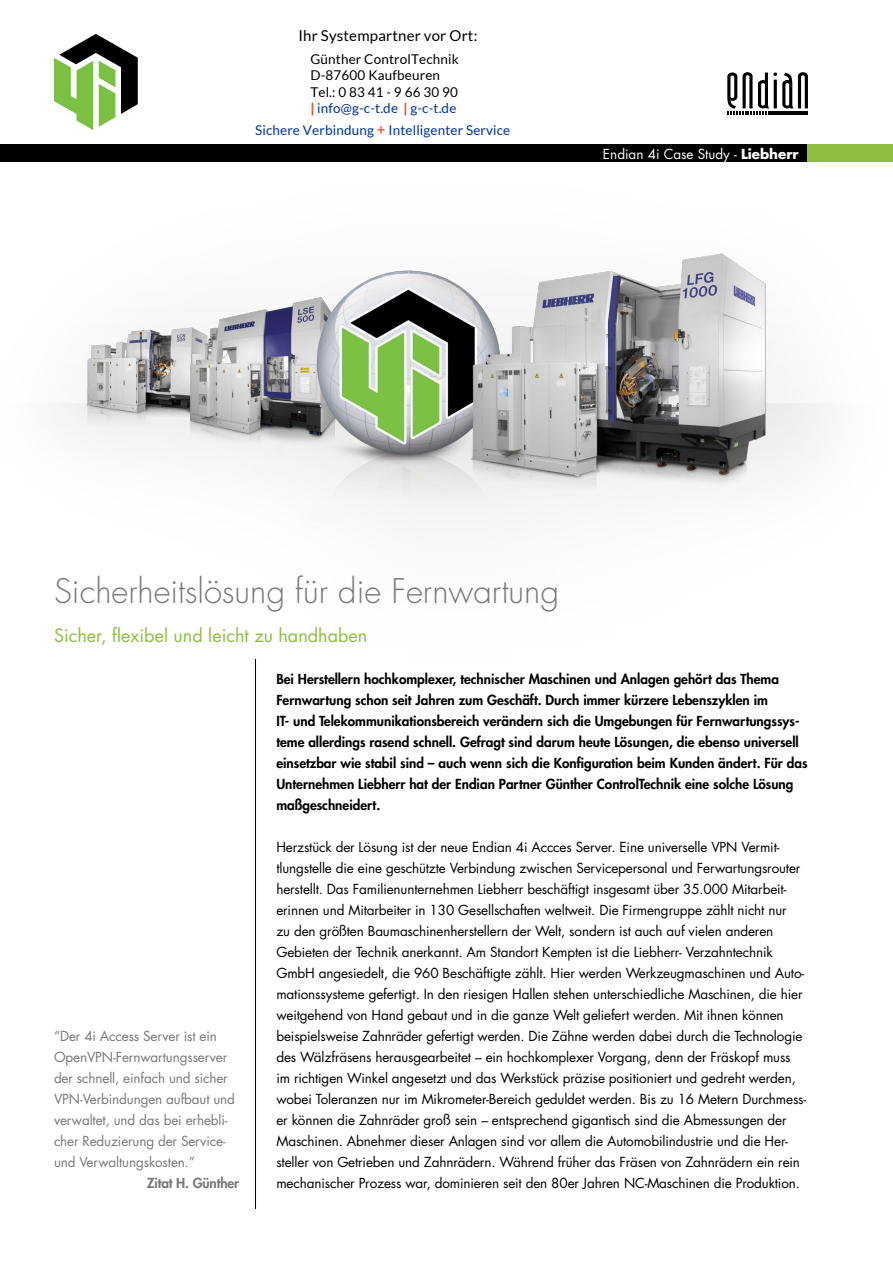
<style>
.page{position:relative;width:893px;height:1263px;background:#fff}
.page>*{position:absolute;margin:0;border:0;box-sizing:border-box;transform-origin:0 0}
.t1{font:300 33px "Futura Std";color:#77787b}
.t2{font:18px "Futura Std";color:#8ebe3f}
.t3{font:15px "Lato";color:#000}
.t4{font:13.5px/21px "Futura Std";letter-spacing:-.01em;color:#000}
.t5{font:800 13.5px/21px "Futura Std";color:#000}
.t6{font:13.5px/21px "Futura Std";letter-spacing:-.01em;color:#77787b}
.t7{font:13.5px/16.2px "Lato";color:#000}
.t8{font:13.5px "Lato";color:#039}
.t9{font:13.5px "Futura Std";color:#fff}
.t10{font:800 13.5px "Futura Std";letter-spacing:-.01em;color:#77787b}
.s1{font-weight:700;color:#f30}
.s2{color:#039}
.s3{font-size:15px;color:#f30}
.s4{font-weight:700}
</style>
<div class="page">
<div style="left:808px;top:144px;width:85px;height:17px;background:#8ebe3f"></div>
<img style="left:0;top:34px;width:886px;height:625px">
<hr style="left:255px;top:659px;width:1px;height:550px;background:#000">
<p class="t3" style="left:298px;top:26px;width:181px">Ihr Systempartner vor Ort:</p>
<p class="t7" style="left:310px;top:51px;width:150px">Günther ControlTechnik<br>D-87600 Kaufbeuren<br>Tel.: 0 83 41 - 9 66 30 90 <span class="s1">|</span> <span class="s2">info@g-c-t.de</span> <span class="s1">|</span> <span class="s2">g-c-t.de</span></p>
<p class="t8" style="left:255px;top:122px;width:257px">Sichere Verbindung <span class="s3">+</span> Intelligenter Service</p>
<p class="t9" style="left:603px;top:145px;width:197px">Endian 4i Case Study - <span class="s4">Liebherr</span></p>
<h1 class="t1" style="left:54px;top:571px;width:506px">Sicherheitslösung für die Fernwartung</h1>
<h2 class="t2" style="left:54px;top:624px;width:315px">Sicher, flexibel und leicht zu handhaben</h2>
<p class="t6" style="left:54px;top:1026px;width:183px">“Der 4i Access Server ist ein<br>OpenVPN-Fernwartungsserver der schnell, einfach und sicher<br>VPN-Verbindungen aufbaut und verwaltet, und das bei erhebli&shy;cher Reduzierung der Service&shy;und Verwaltungskosten.”</p>
<p class="t10" style="left:147px;top:1175px;width:94px">Zitat H. Günther</p>
<p class="t5" style="left:276px;top:669px;width:533px">Bei Herstellern hochkomplexer, technischer Maschinen und Anlagen gehört das Thema Fernwartung schon seit Jahren zum Geschäft. Durch immer kürzere Lebenszyklen im<br>IT- und Telekommunikationsbereich verändern sich die Umgebungen für Fernwartungssys&shy;teme allerdings rasend schnell. Gefragt sind darum heute Lösungen, die ebenso universell einsetzbar wie stabil sind – auch wenn sich die Konfiguration beim Kunden ändert. Für das Unternehmen Liebherr hat der Endian Partner Günther ControlTechnik eine solche Lösung maßgeschneidert.</p>
<p class="t4" style="left:276px;top:837px;width:531px">Herzstück der Lösung ist der neue Endian 4i Accces Server. Eine universelle VPN Vermit&shy;tlungstelle die eine geschützte Verbindung zwischen Servicepersonal und Ferwartungsrouter herstellt. Das Familienunternehmen Liebherr beschäftigt insgesamt über 35.000 Mitarbeit&shy;erinnen und Mitarbeiter in 130 Gesellschaften weltweit. Die Firmengruppe zählt nicht nur<br>zu den größten Baumaschinenherstellern der Welt, sondern ist auch auf vielen anderen Gebieten der Technik anerkannt. Am Standort Kempten ist die Liebherr- Verzahntechnik GmbH angesiedelt, die 960 Beschäftigte zählt. Hier werden Werkzeugmaschinen und Auto&shy;mationssysteme gefertigt. In den riesigen Hallen stehen unterschiedliche Maschinen, die hier weitgehend von Hand gebaut und in die ganze Welt geliefert werden. Mit ihnen können beispielsweise Zahnräder gefertigt werden. Die Zähne werden dabei durch die Technologie des Wälzfräsens herausgearbeitet – ein hochkomplexer Vorgang, denn der Fräskopf muss im richtigen Winkel angesetzt und das Werkstück präzise positioniert und gedreht werden, wobei Toleranzen nur im Mikrometer-Bereich geduldet werden. Bis zu 16 Metern Durchmess&shy;er können die Zahnräder groß sein – entsprechend gigantisch sind die Abmessungen der Maschinen. Abnehmer dieser Anlagen sind vor allem die Automobilindustrie und die Her&shy;steller von Getrieben und Zahnrädern. Während früher das Fräsen von Zahnrädern ein rein mechanischer Prozess war, dominieren seit den 80er Jahren NC-Maschinen die Produktion.</p>
</div>
